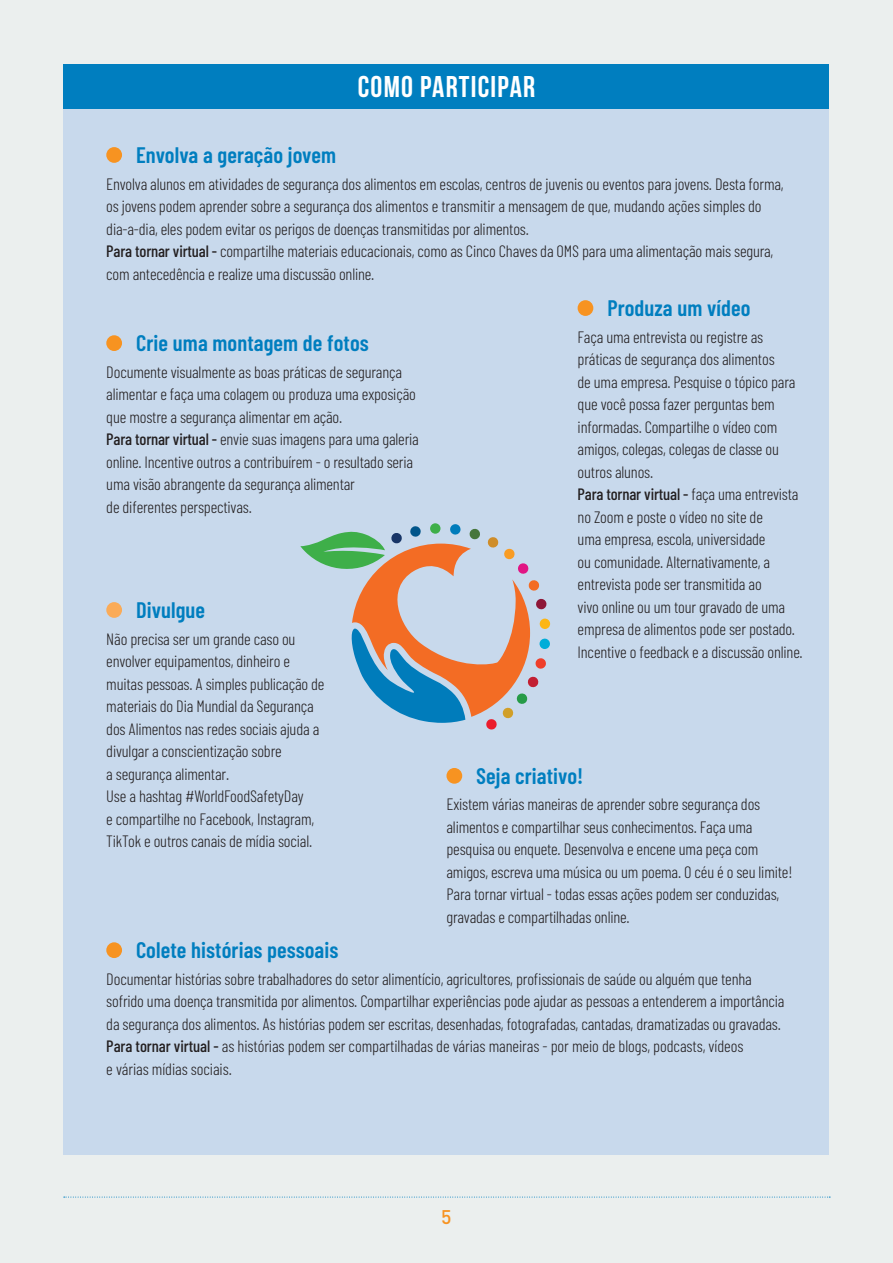
<style>
.page{position:relative;width:893px;height:1263px;background:#ebefee}
.page>*{position:absolute;margin:0;border:0;box-sizing:border-box;transform-origin:0 0}
.Txt_stripe{font:700 30px "Bebas Neue";letter-spacing:.04em;color:#fff}
.Title_KEY{font:600 22.5px "Barlow Condensed";letter-spacing:.005em;color:#007ebf}
.t1{font:500 19.5px "DIN Pro";color:#f79321}
.Txt_KEY{font:300 16.5px/22.5px "Barlow Condensed";letter-spacing:-.01em;color:#231f20}
.s1{font-weight:500}
</style>
<div class="page">
<svg style="left:64px;top:1197px;width:766px;height:1px"></svg>
<div style="left:64px;top:74px;width:765px;height:1080px;background:#c8d9ec"></div>
<div style="left:64px;top:64px;width:765px;height:44px;background:#007ebf"></div>
<svg style="left:430px;top:523px;width:11px;height:11px"></svg>
<svg style="left:450px;top:524px;width:11px;height:11px"></svg>
<div style="left:539px;top:638px;width:11px;height:11px;background:#00add9;border-radius:50%"></div>
<div style="left:539px;top:618px;width:11px;height:11px;background:#fcb615;border-radius:50%"></div>
<svg style="left:300px;top:526px;width:247px;height:203px"></svg>
<div style="left:106px;top:602px;width:16px;height:16px;background:#faab58;border-radius:50%"></div>
<div style="left:106px;top:335px;width:16px;height:16px;background:#f79321;border-radius:50%"></div>
<div style="left:106px;top:942px;width:16px;height:16px;background:#f79321;border-radius:50%"></div>
<div style="left:106px;top:147px;width:16px;height:16px;background:#f79321;border-radius:50%"></div>
<div style="left:578px;top:300px;width:15px;height:16px;background:#f79321;border-radius:50%"></div>
<div style="left:446px;top:768px;width:16px;height:16px;background:#f79321;border-radius:50%"></div>
<p class="Txt_stripe" style="left:358px;top:70px;width:179px">COMO PARTICIPAR</p>
<p class="Title_KEY" style="left:136px;top:141px;width:201px">Envolva a geração jovem</p>
<p class="Txt_KEY" style="left:106px;top:172px;width:679px">Envolva alunos em atividades de segurança dos alimentos em escolas, centros de juvenis ou eventos para jovens. Desta forma, os jovens podem aprender sobre a segurança dos alimentos e transmitir a mensagem de que, mudando ações simples do dia-a-dia, eles podem evitar os perigos de doenças transmitidas por alimentos.</p>
<p class="Txt_KEY" style="left:106px;top:239px;width:669px"><span class="s1">Para tornar virtual -</span> compartilhe materiais educacionais, como as Cinco Chaves da OMS para uma alimentação mais segura, com antecedência e realize uma discussão online.</p>
<p class="Title_KEY" style="left:607px;top:294px;width:145px">Produza um vídeo</p>
<p class="Txt_KEY" style="left:578px;top:325px;width:219px">Faça uma entrevista ou registre as práticas de segurança dos alimentos<br>de uma empresa. Pesquise o tópico para que você possa fazer perguntas bem informadas. Compartilhe o vídeo com amigos, colegas, colegas de classe ou outros alunos.</p>
<p class="Txt_KEY" style="left:578px;top:483px;width:227px"><span class="s1">Para tornar virtual -</span> faça uma entrevista no Zoom e poste o vídeo no site de<br>uma empresa, escola, universidade<br>ou comunidade. Alternativamente, a entrevista pode ser transmitida ao<br>vivo online ou um tour gravado de uma empresa de alimentos pode ser postado.<br>Incentive o feedback e a discussão online.</p>
<p class="Title_KEY" style="left:136px;top:329px;width:234px">Crie uma montagem de fotos</p>
<p class="Txt_KEY" style="left:106px;top:360px;width:311px">Documente visualmente as boas práticas de segurança alimentar e faça uma colagem ou produza uma exposição que mostre a segurança alimentar em ação.</p>
<p class="Txt_KEY" style="left:106px;top:428px;width:314px"><span class="s1">Para tornar virtual -</span> envie suas imagens para uma galeria online. Incentive outros a contribuírem - o resultado seria uma visão abrangente da segurança alimentar<br>de diferentes perspectivas.</p>
<p class="Title_KEY" style="left:136px;top:596px;width:71px">Divulgue</p>
<p class="Txt_KEY" style="left:106px;top:627px;width:220px">Não precisa ser um grande caso ou envolver equipamentos, dinheiro e muitas pessoas. A simples publicação de materiais do Dia Mundial da Segurança dos Alimentos nas redes sociais ajuda a divulgar a conscientização sobre<br>a segurança alimentar.</p>
<p class="Txt_KEY" style="left:106px;top:784px;width:209px">Use a hashtag #WorldFoodSafetyDay<br>e compartilhe no Facebook, Instagram,<br>TikTok e outros canais de mídia social.</p>
<p class="Title_KEY" style="left:476px;top:762px;width:109px">Seja criativo!</p>
<p class="Txt_KEY" style="left:446px;top:793px;width:347px">Existem várias maneiras de aprender sobre segurança dos alimentos e compartilhar seus conhecimentos. Faça uma pesquisa ou enquete. Desenvolva e encene uma peça com amigos, escreva uma música ou um poema. O céu é o seu limite!</p>
<p class="Txt_KEY" style="left:446px;top:883px;width:334px">Para tornar virtual - todas essas ações podem ser conduzidas, gravadas e compartilhadas online.</p>
<p class="Title_KEY" style="left:136px;top:936px;width:204px">Colete histórias pessoais</p>
<p class="Txt_KEY" style="left:106px;top:967px;width:680px">Documentar histórias sobre trabalhadores do setor alimentício, agricultores, profissionais de saúde ou alguém que tenha sofrido uma doença transmitida por alimentos. Compartilhar experiências pode ajudar as pessoas a entenderem a importância da segurança dos alimentos. As histórias podem ser escritas, desenhadas, fotografadas, cantadas, dramatizadas ou gravadas.</p>
<p class="Txt_KEY" style="left:106px;top:1035px;width:639px"><span class="s1">Para tornar virtual -</span> as histórias podem ser compartilhadas de várias maneiras - por meio de blogs, podcasts, vídeos e várias mídias sociais.</p>
<p class="t1" style="left:441px;top:1204px;width:12px">5</p>
</div>
